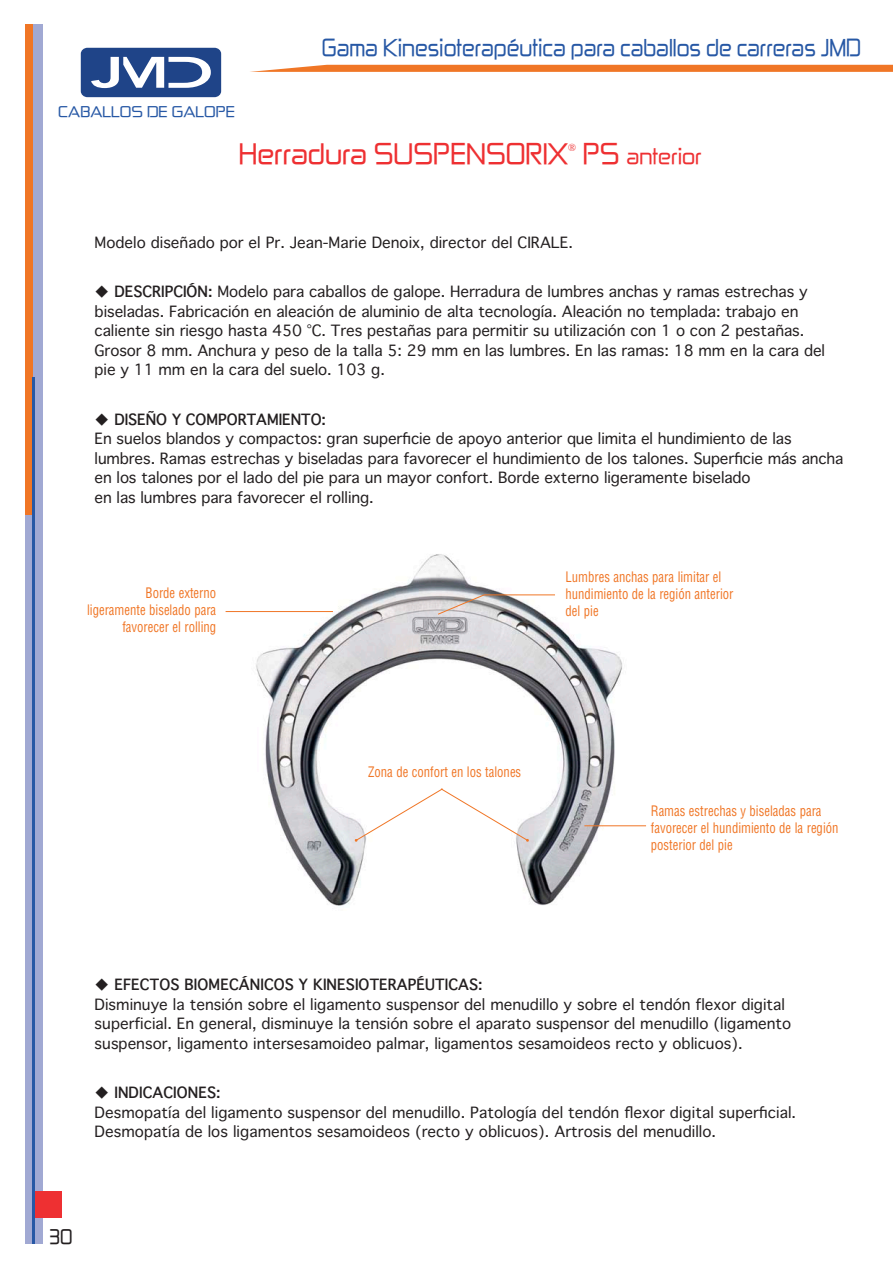
<style>
.page{position:relative;width:893px;height:1263px;background:#fff}
.page>*{position:absolute;margin:0;border:0;box-sizing:border-box;transform-origin:0 0}
.t1{font:25.5px "Zekton";color:#ee3032;scale:1.05 1}
.t2{font:21px "Zekton";color:#2758a5;scale:.96 1}
.t3{font:19.5px "Zekton";color:#ee3032;scale:1.05 1}
.t4{font:18px "Zekton";color:#231f20}
.t5{font:15px/19.5px "Thonburi";letter-spacing:-.005em;color:#231f20}
.t6{font:700 15px "Thonburi";color:#231f20}
.t7{font:condensed 14.1px/17px "Helvetica";color:#f07626;scale:.9 1}
.t8{font:13.2px "Zekton";color:#2758a5;scale:1.19 1}
.t9{font:10.5px "Times";color:#ee3032}
.s1{font-size:25.5px}
.s2{font-weight:700}
</style>
<div class="page">
<img style="left:225px;top:554px;width:422px;height:352px">
<svg style="left:355px;top:788px;width:174px;height:54px"></svg>
<hr style="left:226px;top:611px;width:107px;height:1px;background:#f07626">
<hr style="left:484px;top:595px;width:71px;height:1px;background:#f07626">
<svg style="left:437px;top:594px;width:48px;height:21px"></svg>
<hr style="left:584px;top:825px;width:62px;height:1px;background:#f07626">
<svg style="left:250px;top:65px;width:643px;height:7px;background:#f08036"></svg>
<div style="left:81px;top:48px;width:140px;height:49px;background:#1f4488;border-radius:6px"></div>
<svg style="left:91px;top:57px;width:120px;height:31px"></svg>
<div style="left:25px;top:24px;width:17px;height:1219px;background:#a1a9d3"></div>
<div style="left:25px;top:24px;width:7px;height:490px;background:#f07626"></div>
<hr style="left:32px;top:377px;width:3px;height:866px;background:#2758a5">
<div style="left:35px;top:1191px;width:26px;height:26px;background:#ee3032"></div>
<p class="t8" style="left:58px;top:102px;width:150px">CABALLOS DE GALOPE</p>
<p class="t2" style="left:322px;top:34px;width:563px">Gama Kinesioterapéutica para caballos de carreras JMD</p>
<p class="t1" style="left:239px;top:137px;width:315px">Herradura SUSPENSORIX</p>
<p class="t9" style="left:568px;top:138px;width:9px">®</p>
<p class="t3" style="left:583px;top:143px;width:115px"><span class="s1">PS</span> anterior</p>
<p class="t5" style="left:95px;top:233px;width:480px">Modelo diseñado por el Pr. Jean-Marie Denoix, director del CIRALE.</p>
<p class="t5" style="left:95px;top:282px;width:732px">◆ <span class="s2">DESCRIPCIÓN:</span> Modelo para caballos de galope. Herradura de lumbres anchas y ramas estrechas y biseladas. Fabricación en aleación de aluminio de alta tecnología. Aleación no templada: trabajo en caliente sin riesgo hasta 450 °C. Tres pestañas para permitir su utilización con 1 o con 2 pestañas.<br>Grosor 8 mm. Anchura y peso de la talla 5: 29 mm en las lumbres. En las ramas: 18 mm en la cara del pie y 11 mm en la cara del suelo. 103 g.</p>
<p class="t6" style="left:95px;top:407px;width:233px">◆ DISEÑO Y COMPORTAMIENTO:</p>
<p class="t5" style="left:95px;top:429px;width:750px">En suelos blandos y compactos: gran superficie de apoyo anterior que limita el hundimiento de las lumbres. Ramas estrechas y biseladas para favorecer el hundimiento de los talones. Superficie más ancha en los talones por el lado del pie para un mayor confort. Borde externo ligeramente biselado</p>
<p class="t5" style="left:95px;top:487px;width:281px">en las lumbres para favorecer el rolling.</p>
<p class="t7" style="left:87px;top:584px;width:145px;text-align:right">Borde externo ligeramente biselado para favorecer el rolling</p>
<p class="t7" style="left:565px;top:568px;width:188px">Lumbres anchas para limitar el hundimiento de la región anterior del pie</p>
<p class="t7" style="left:368px;top:764px;width:172px">Zona de confort en los talones</p>
<p class="t7" style="left:651px;top:802px;width:210px">Ramas estrechas y biseladas para favorecer el hundimiento de la región posterior del pie</p>
<p class="t6" style="left:95px;top:972px;width:390px">◆ EFECTOS BIOMECÁNICOS Y KINESIOTERAPÉUTICAS:</p>
<p class="t5" style="left:95px;top:994px;width:698px">Disminuye la tensión sobre el ligamento suspensor del menudillo y sobre el tendón flexor digital superficial. En general, disminuye la tensión sobre el aparato suspensor del menudillo (ligamento suspensor, ligamento intersesamoideo palmar, ligamentos sesamoideos recto y oblicuos).</p>
<p class="t6" style="left:95px;top:1080px;width:128px">◆ INDICACIONES:</p>
<p class="t5" style="left:95px;top:1102px;width:703px">Desmopatía del ligamento suspensor del menudillo. Patología del tendón flexor digital superficial.<br>Desmopatía de los ligamentos sesamoideos (recto y oblicuos). Artrosis del menudillo.</p>
<p class="t4" style="left:50px;top:1224px;width:25px">30</p>
</div>
